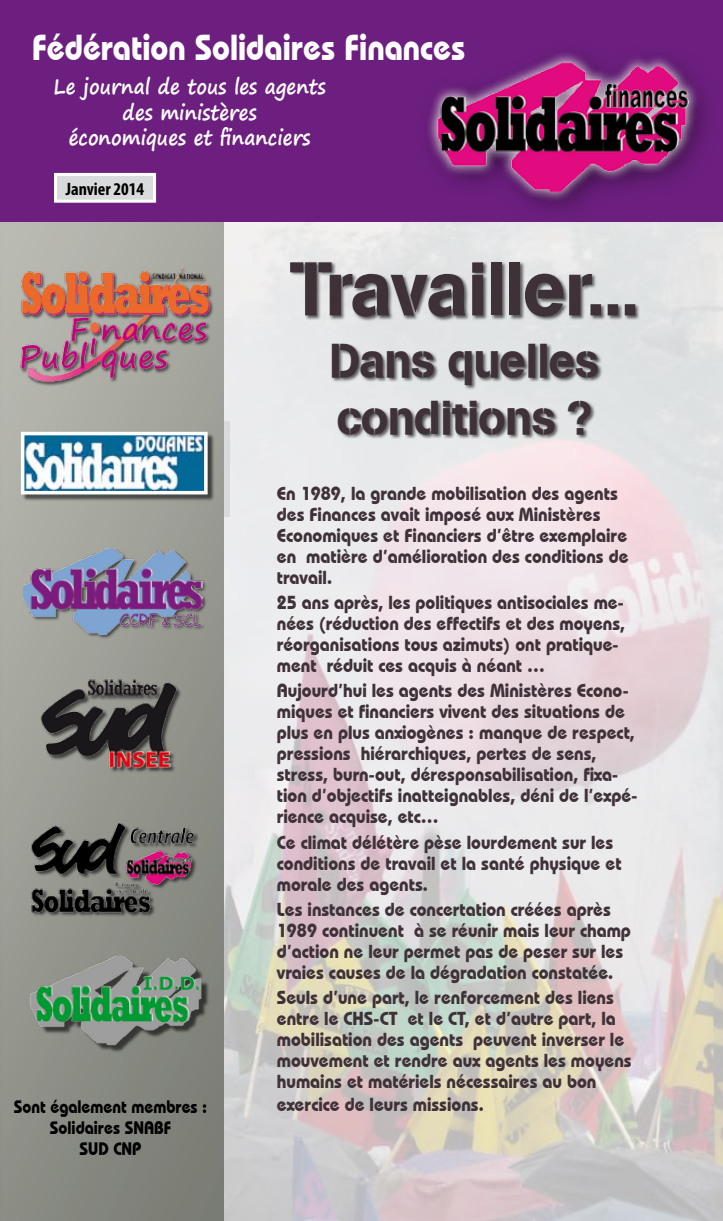
<style>
.page{position:relative;width:723px;height:1221px;background:#fff}
.page>*{position:absolute;margin:0;border:0;box-sizing:border-box;transform-origin:0 0}
.t1{font:75.6px "Absolut DB Normal";color:#3f3138;scale:.95 1}
.t2{font:47.25px/57px "Absolut DB Normal";color:#3f3138;scale:.95 1}
.t3{font:700 36px "Bauhaus IT Cby BT";color:#fff;scale:.9 1}
.t4{font:700 21px/25.5px "Segoe Print";color:#fff;text-align:center;scale:.9 1}
.t5{font:700 18.75px/21px "Bauhaus IT Cby BT";color:#3f3138;scale:.95 1}
.t6{font:700 18px/21px "Bauhaus IT Cby BT";color:#000;text-align:center;scale:.9 1}
.t7{font:700 condensed 18px "Myriad Pro";color:#000}
</style>
<div class="page">
<img style="left:223px;top:222px;width:500px;height:998px">
<svg style="left:28px;top:421px;width:202px;height:96px;background:#a9aaa3"></svg>
<div style="left:290px;top:261px;width:350px;height:178px;background:#000;opacity:.6"></div>
<div style="left:22px;top:433px;width:193px;height:68px;background:#000;opacity:.6"></div>
<img style="left:26px;top:437px;width:177px;height:52px">
<div style="left:21px;top:432px;width:187px;height:62px;border:4px solid #fff"></div>
<div style="left:42px;top:679px;width:140px;height:94px;background:#000;opacity:.6"></div>
<img style="left:38px;top:673px;width:145px;height:98px">
<img style="left:28px;top:821px;width:170px;height:97px">
<div style="left:23px;top:547px;width:184px;height:92px;background:#000;opacity:.6"></div>
<img style="left:23px;top:548px;width:179px;height:86px">
<div style="left:33px;top:958px;width:177px;height:94px;background:#000;opacity:.6"></div>
<img style="left:28px;top:952px;width:177px;height:95px">
<img style="left:13px;top:266px;width:203px;height:121px">
<div style="left:0;top:0;width:723px;height:222px;background:#6d1f80"></div>
<div style="left:56px;top:174px;width:99px;height:27px;background:#d9dadb"></div>
<div style="left:54px;top:173px;width:102px;height:30px;border:3px solid #fff"></div>
<div style="left:415px;top:41px;width:306px;height:183px;background:#6d1f80"></div>
<div style="left:425px;top:50px;width:274px;height:153px;background:#fff;opacity:.75"></div>
<img style="left:432px;top:60px;width:258px;height:134px">
<h3 class="t3" style="left:32px;top:25px;width:483px">Fédération Solidaires Finances</h3>
<p class="t4" style="left:54px;top:74px;width:304px">Le journal de tous les agents des ministères<br>économiques et financiers</p>
<p class="t7" style="left:66px;top:177px;width:80px">Janvier 2014</p>
<h1 class="t1" style="left:292px;top:244px;width:366px">Travailler...</h1>
<h2 class="t2" style="left:331px;top:331px;width:285px">Dans quelles conditions ?</h2>
<p class="t5" style="left:277px;top:482px;width:372px">En 1989, la grande mobilisation des agents des Finances avait imposé aux Ministères Economiques et Financiers d’être exemplaire en matière d’amélioration des conditions de travail.</p>
<p class="t5" style="left:277px;top:591px;width:368px">25 ans après, les politiques antisociales me&shy;nées (réduction des effectifs et des moyens, réorganisations tous azimuts) ont pratique&shy;ment réduit ces acquis à néant …</p>
<p class="t5" style="left:277px;top:680px;width:381px">Aujourd’hui les agents des Ministères Econo&shy;miques et financiers vivent des situations de plus en plus anxiogènes : manque de respect, pressions hiérarchiques, pertes de sens, stress, burn-out, déresponsabilisation, fixa&shy;tion d’objectifs inatteignables, déni de l’expé&shy;rience acquise, etc…</p>
<p class="t5" style="left:277px;top:831px;width:364px">Ce climat délétère pèse lourdement sur les conditions de travail et la santé physique et morale des agents.</p>
<p class="t5" style="left:277px;top:898px;width:374px">Les instances de concertation créées après 1989 continuent à se réunir mais leur champ d’action ne leur permet pas de peser sur les vraies causes de la dégradation constatée.</p>
<p class="t5" style="left:277px;top:986px;width:375px">Seuls d’une part, le renforcement des liens entre le CHS-CT et le CT, et d’autre part, la mobilisation des agents peuvent inverser le mouvement et rendre aux agents les moyens humains et matériels nécessaires au bon</p>
<p class="t6" style="left:14px;top:1095px;width:216px">Sont également membres :</p>
<p class="t5" style="left:277px;top:1093px;width:219px">exercice de leurs missions.</p>
<p class="t6" style="left:50px;top:1116px;width:136px">Solidaires SNABF<br>SUD CNP</p>
</div>
